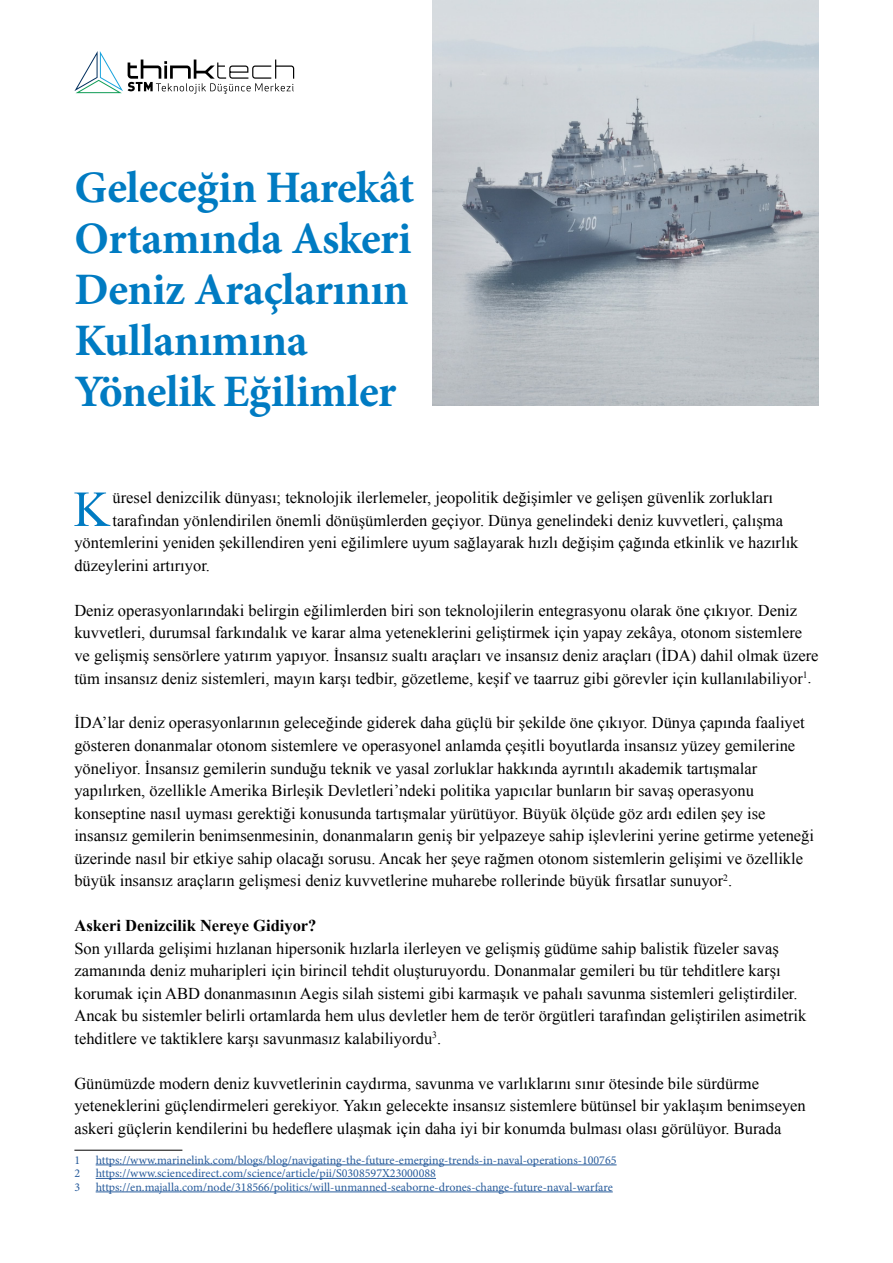
<style>
.page{position:relative;width:893px;height:1263px;background:#fff}
.page>*{position:absolute;margin:0;border:0;box-sizing:border-box;transform-origin:0 0}
.t1{font:50.55px "Times New Roman";color:#007bc2}
.t2{font:700 45px/51px "Minion Pro";letter-spacing:-.01em;color:#007bc2}
.t3{font:16.5px/22.5px "Times New Roman";color:#000}
.t4{font:700 16.5px "Times New Roman";color:#000}
.t5{font:12px "Minion Pro";color:#275b9b}
</style>
<div class="page">
<svg style="left:74px;top:51px;width:220px;height:43px"></svg>
<hr style="left:74px;top:1150px;width:108px;height:1px;background:#000">
<hr style="left:96px;top:1164px;width:521px;height:1px;background:#275b9b">
<hr style="left:96px;top:1178px;width:340px;height:1px;background:#275b9b">
<hr style="left:96px;top:1191px;width:517px;height:1px;background:#275b9b">
<img style="left:432px;top:0;width:387px;height:405px">
<h2 class="t2" style="left:74px;top:161px;width:341px">Geleceğin Harekât<br>Ortamında Askeri<br>Deniz Araçlarının<br>Kullanımına<br>Yönelik Eğilimler</h2>
<h1 class="t1" style="left:74px;top:475px;width:38px">K</h1>
<p class="t3" style="left:113px;top:486px;width:662px">üresel denizcilik dünyası; teknolojik ilerlemeler, jeopolitik değişimler ve gelişen güvenlik zorlukları</p>
<p class="t3" style="left:113px;top:509px;width:672px">tarafından yönlendirilen önemli dönüşümlerden geçiyor. Dünya genelindeki deniz kuvvetleri, çalışma</p>
<p class="t3" style="left:74px;top:531px;width:726px">yöntemlerini yeniden şekillendiren yeni eğilimlere uyum sağlayarak hızlı değişim çağında etkinlik ve hazırlık</p>
<p class="t3" style="left:74px;top:554px;width:137px">düzeylerini artırıyor.</p>
<p class="t3" style="left:74px;top:599px;width:746px">Deniz operasyonlarındaki belirgin eğilimlerden biri son teknolojilerin entegrasyonu olarak öne çıkıyor. Deniz kuvvetleri, durumsal farkındalık ve karar alma yeteneklerini geliştirmek için yapay zekâya, otonom sistemlere ve gelişmiş sensörlere yatırım yapıyor. İnsansız sualtı araçları ve insansız deniz araçları (İDA) dahil olmak üzere tüm insansız deniz sistemleri, mayın karşı tedbir, gözetleme, keşif ve taarruz gibi görevler için kullanılabiliyor<sup>1</sup>.</p>
<p class="t3" style="left:74px;top:711px;width:741px">İDA’lar deniz operasyonlarının geleceğinde giderek daha güçlü bir şekilde öne çıkıyor. Dünya çapında faaliyet gösteren donanmalar otonom sistemlere ve operasyonel anlamda çeşitli boyutlarda insansız yüzey gemilerine yöneliyor. İnsansız gemilerin sunduğu teknik ve yasal zorluklar hakkında ayrıntılı akademik tartışmalar yapılırken, özellikle Amerika Birleşik Devletleri’ndeki politika yapıcılar bunların bir savaş operasyonu konseptine nasıl uyması gerektiği konusunda tartışmalar yürütüyor. Büyük ölçüde göz ardı edilen şey ise insansız gemilerin benimsenmesinin, donanmaların geniş bir yelpazeye sahip işlevlerini yerine getirme yeteneği üzerinde nasıl bir etkiye sahip olacağı sorusu. Ancak her şeye rağmen otonom sistemlerin gelişimi ve özellikle büyük insansız araçların gelişmesi deniz kuvvetlerine muharebe rollerinde büyük fırsatlar sunuyor<sup>2</sup>.</p>
<p class="t4" style="left:74px;top:914px;width:244px">Askeri Denizcilik Nereye Gidiyor?</p>
<p class="t3" style="left:74px;top:936px;width:733px">Son yıllarda gelişimi hızlanan hipersonik hızlarla ilerleyen ve gelişmiş güdüme sahip balistik füzeler savaş zamanında deniz muharipleri için birincil tehdit oluşturuyordu. Donanmalar gemileri bu tür tehditlere karşı korumak için ABD donanmasının Aegis silah sistemi gibi karmaşık ve pahalı savunma sistemleri geliştirdiler.<br>Ancak bu sistemler belirli ortamlarda hem ulus devletler hem de terör örgütleri tarafından geliştirilen asimetrik tehditlere ve taktiklere karşı savunmasız kalabiliyordu<sup>3</sup>.</p>
<p class="t3" style="left:74px;top:1071px;width:733px">Günümüzde modern deniz kuvvetlerinin caydırma, savunma ve varlıklarını sınır ötesinde bile sürdürme yeteneklerini güçlendirmeleri gerekiyor. Yakın gelecekte insansız sistemlere bütünsel bir yaklaşım benimseyen askeri güçlerin kendilerini bu hedeflere ulaşmak için daha iyi bir konumda bulması olası görülüyor. Burada</p>
<p class="t5" style="left:74px;top:1152px;width:7px">1</p>
<p class="t5" style="left:96px;top:1152px;width:522px">https://www.marinelink.com/blogs/blog/navigating-the-future-emerging-trends-in-naval-operations-100765</p>
<p class="t5" style="left:74px;top:1165px;width:7px">2</p>
<p class="t5" style="left:96px;top:1165px;width:342px">https://www.sciencedirect.com/science/article/pii/S0308597X23000088</p>
<p class="t5" style="left:74px;top:1179px;width:7px">3</p>
<p class="t5" style="left:96px;top:1179px;width:519px">https://en.majalla.com/node/318566/politics/will-unmanned-seaborne-drones-change-future-naval-warfare</p>
</div>
